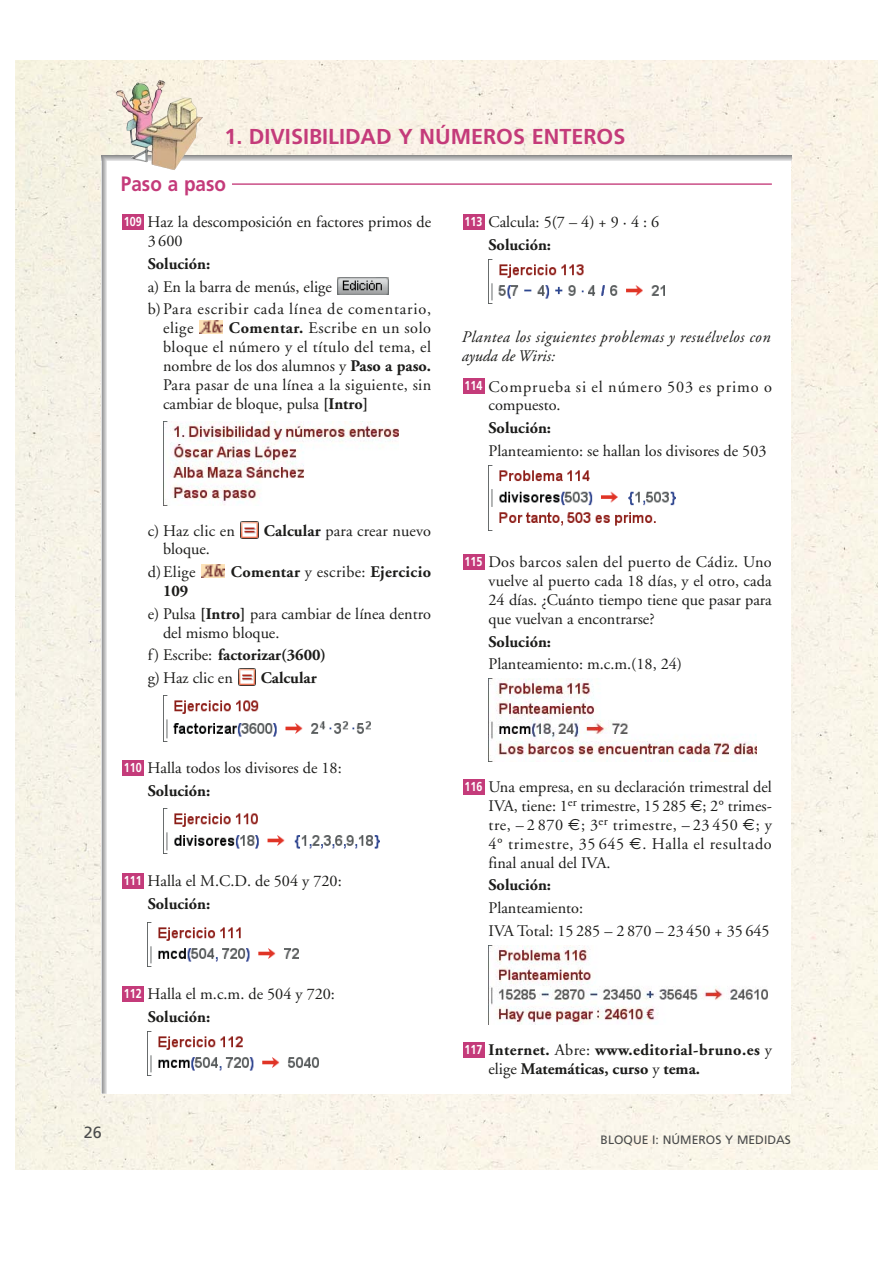
<style>
.page{position:relative;width:893px;height:1263px;background:#fff}
.page>*{position:absolute;margin:0;border:0;box-sizing:border-box;transform-origin:0 0}
.t1{font:700 21.6px "Frutiger";color:#c43b7a}
.t2{font:700 20.85px "Frutiger";color:#c43b7a;scale:.91 1}
.t3{font:16.2px/18.9px "Adobe Garamond";color:#1c1c1a}
.t4{font:700 16.2px/18.9px "Adobe Garamond";letter-spacing:.025em;color:#1c1c1a}
.t5{font:16.2px/22.8px "Adobe Garamond";letter-spacing:.05em;color:#1c1c1a}
.t6{font:italic 16.2px/18.9px "Adobe Garamond";letter-spacing:.03em;color:#1c1c1a}
.t7{font:16.2px/18.9px "Adobe Garamond";letter-spacing:.055em;color:#1c1c1a}
.t8{font:700 16.2px "Adobe Garamond";color:#1c1c1a}
.t9{font:16.2px "Frutiger";color:#4a4b4b}
.t10{font:700 12.9px "Frutiger";color:#fff;scale:.83 1}
.t11{font:12.15px "Frutiger";color:#4a4b4b}
.s1{font-weight:700}
.s2{font-weight:400}
.s3{font-family:"Euro Sans"}
</style>
<div class="page">
<img style="left:16px;top:60px;width:861px;height:1110px">
<div style="left:102px;top:156px;width:689px;height:937px;background:#fff"></div>
<div style="left:463px;top:1042px;width:21px;height:15px;background:#c43b7a"></div>
<img style="left:488px;top:945px;width:279px;height:79px">
<div style="left:463px;top:779px;width:21px;height:16px;background:#c43b7a"></div>
<img style="left:488px;top:679px;width:268px;height:83px">
<div style="left:463px;top:554px;width:21px;height:16px;background:#c43b7a"></div>
<img style="left:488px;top:465px;width:187px;height:65px">
<div style="left:463px;top:379px;width:21px;height:15px;background:#c43b7a"></div>
<img style="left:488px;top:260px;width:176px;height:43px">
<div style="left:463px;top:215px;width:21px;height:15px;background:#c43b7a"></div>
<img style="left:148px;top:1031px;width:170px;height:42px">
<div style="left:122px;top:986px;width:21px;height:16px;background:#c43b7a"></div>
<img style="left:148px;top:922px;width:151px;height:42px">
<div style="left:122px;top:874px;width:21px;height:15px;background:#c43b7a"></div>
<img style="left:163px;top:809px;width:217px;height:45px">
<div style="left:122px;top:761px;width:21px;height:15px;background:#c43b7a"></div>
<img style="left:163px;top:695px;width:207px;height:46px">
<img style="left:238px;top:669px;width:17px;height:17px">
<svg style="left:202px;top:564px;width:23px;height:1px"></svg>
<img style="left:202px;top:565px;width:23px;height:13px">
<img style="left:241px;top:521px;width:17px;height:17px">
<img style="left:163px;top:422px;width:235px;height:84px">
<svg style="left:200px;top:320px;width:23px;height:1px"></svg>
<img style="left:200px;top:321px;width:23px;height:13px">
<svg style="left:337px;top:277px;width:52px;height:17px"></svg>
<img style="left:338px;top:277px;width:50px;height:17px">
<div style="left:122px;top:215px;width:21px;height:15px;background:#c43b7a"></div>
<hr style="left:102px;top:156px;width:689px;height:1px;background:#9c9c9d">
<hr style="left:102px;top:157px;width:689px;height:1px;background:#aeaeaf">
<hr style="left:102px;top:158px;width:689px;height:2px;background:#c0c0c1">
<hr style="left:102px;top:159px;width:689px;height:2px;background:#d6d6d6">
<hr style="left:102px;top:160px;width:689px;height:1px;background:#e5e5e5">
<hr style="left:102px;top:156px;width:2px;height:937px;background:#9e9e9f">
<hr style="left:103px;top:156px;width:2px;height:937px;background:#afb0b0">
<hr style="left:104px;top:156px;width:2px;height:937px;background:#c2c2c3">
<hr style="left:105px;top:156px;width:2px;height:937px;background:#d8d8d8">
<hr style="left:106px;top:156px;width:1px;height:937px;background:#e5e5e5">
<hr style="left:232px;top:183px;width:539px;height:2px;background:#c43b7a">
<img style="left:116px;top:80px;width:86px;height:90px">
<p class="t1" style="left:224px;top:128px;width:402px">1. DIVISIBILIDAD Y NÚMEROS ENTEROS</p>
<p class="t2" style="left:121px;top:175px;width:117px">Paso a paso</p>
<p class="t3" style="left:148px;top:214px;width:285px">Haz la descomposición en factores primos de<br>3 600</p>
<p class="t5" style="left:148px;top:254px;width:285px"><span class="s1">Solución:<br></span>a) En la barra de menús, elige<br>b)Para escribir cada línea de comentario,</p>
<p class="t3" style="left:163px;top:320px;width:32px">elige</p>
<p class="t10" style="left:124px;top:216px;width:23px">109</p>
<p class="t3" style="left:163px;top:320px;width:270px;text-align:justify;text-indent:66px"><span class="s1">Comentar.</span> Escribe en un solo bloque el número y el título del tema, el nombre de los dos alumnos y <span class="s1">Paso a paso.<br></span>Para pasar de una línea a la siguiente, sin cambiar de bloque, pulsa <span class="s1">[Intro]</span></p>
<p class="t3" style="left:148px;top:522px;width:89px">c) Haz clic en</p>
<p class="t3" style="left:264px;top:522px;width:169px"><span class="s1">Calcular</span> para crear nuevo</p>
<p class="t3" style="left:148px;top:539px;width:64px;line-height:22.8px;text-indent:15px">bloque. d)Elige</p>
<p class="t4" style="left:231px;top:564px;width:202px">Comentar <span class="s2">y escribe:</span> Ejercicio</p>
<p class="t3" style="left:148px;top:581px;width:285px;line-height:22.8px;text-indent:15px"><span class="s1">109<br></span>e) Pulsa <span class="s1">[Intro]</span> para cambiar de línea dentro</p>
<p class="t3" style="left:148px;top:623px;width:180px;line-height:22.8px;text-indent:15px">del mismo bloque.<br>f) Escribe: <span class="s1">factorizar(3600) </span>g) Haz clic en</p>
<p class="t8" style="left:261px;top:671px;width:57px">Calcular</p>
<p class="t3" style="left:488px;top:212px;width:172px;line-height:22.8px">Calcula: 5(7 – 4) + 9 · 4 : 6<br><span class="s1">Solución:</span></p>
<p class="t10" style="left:464px;top:216px;width:23px">113</p>
<p class="t6" style="left:461px;top:329px;width:310px">Plantea los siguientes problemas y resuélvelos con ayuda de Wiris:</p>
<p class="t7" style="left:488px;top:378px;width:285px">Comprueba si el número 503 es primo o compuesto.</p>
<p class="t3" style="left:488px;top:418px;width:279px;line-height:22.8px"><span class="s1">Solución:<br></span>Planteamiento: se hallan los divisores de 503</p>
<p class="t10" style="left:464px;top:381px;width:23px">114</p>
<p class="t3" style="left:488px;top:554px;width:285px;text-align:justify">Dos barcos salen del puerto de Cádiz. Uno vuelve al puerto cada 18 días, y el otro, cada 24 días. ¿Cuánto tiempo tiene que pasar para que vuelvan a encontrarse?</p>
<p class="t3" style="left:488px;top:632px;width:195px;line-height:22.8px"><span class="s1">Solución:<br></span>Planteamiento: m.c.m.(18, 24)</p>
<p class="t10" style="left:464px;top:556px;width:23px">115</p>
<p class="t3" style="left:148px;top:758px;width:196px;line-height:22.8px">Halla todos los divisores de 18:<br><span class="s1">Solución:</span></p>
<p class="t10" style="left:124px;top:762px;width:23px">110</p>
<p class="t3" style="left:148px;top:871px;width:195px;line-height:22.8px">Halla el M.C.D. de 504 y 720:<br><span class="s1">Solución:</span></p>
<p class="t10" style="left:124px;top:875px;width:23px">111</p>
<p class="t3" style="left:148px;top:984px;width:189px;line-height:22.8px">Halla el m.c.m. de 504 y 720:<br><span class="s1">Solución:</span></p>
<p class="t10" style="left:124px;top:988px;width:23px">112</p>
<p class="t9" style="left:84px;top:1126px;width:20px">26</p>
<p class="t3" style="left:488px;top:779px;width:285px;text-align:justify">Una empresa, en su declaración trimestral del IVA, tiene: 1<sup>er</sup> trimestre, 15 285 <span class="s3">€</span>; 2° trimes&shy;tre, – 2 870 <span class="s3">€</span>; 3<sup>er</sup> trimestre, – 23 450 <span class="s3">€</span>; y 4° trimestre, 35 645 <span class="s3">€</span>. Halla el resultado final anual del IVA.</p>
<p class="t3" style="left:488px;top:875px;width:283px;line-height:22.8px"><span class="s1">Solución:<br></span>Planteamiento:<br>IVA Total: 15 285 – 2 870 – 23 450 + 35 645</p>
<p class="t10" style="left:464px;top:781px;width:23px">116</p>
<p class="t4" style="left:488px;top:1042px;width:285px">Internet. <span class="s2">Abre:</span> www.editorial-bruno.es <span class="s2">y elige</span> Matemáticas, curso <span class="s2">y</span> tema.</p>
<p class="t10" style="left:464px;top:1044px;width:23px">117</p>
<p class="t11" style="left:600px;top:1134px;width:192px">BLOQUE I: NÚMEROS Y MEDIDAS</p>
</div>
